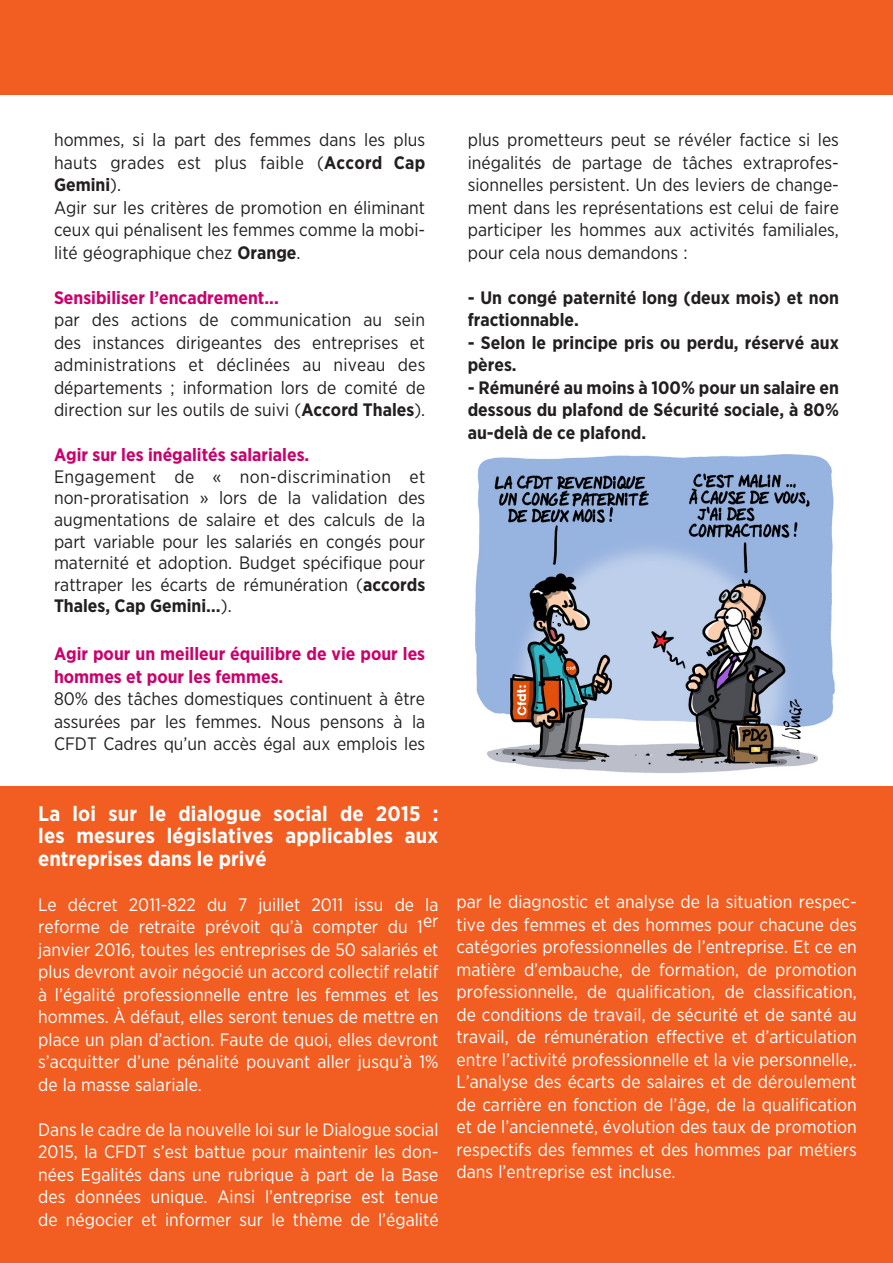
<style>
.page{position:relative;width:893px;height:1263px;background:#fff}
.page>*{position:absolute;margin:0;border:0;box-sizing:border-box;transform-origin:0 0}
.t1{font:700 21px/22.5px "Gotham Narrow";letter-spacing:.005em;color:#fff;text-align:justify}
.t2{font:18px/22.5px "Gotham Narrow";color:#fff;text-align:justify}
.t3{font:18px/22.5px "Gotham Narrow";color:#231f20;text-align:justify}
.t4{font:700 18px/22.5px "Gotham Narrow";color:#231f20}
.t5{font:700 18px/22.5px "Gotham Narrow";color:#ca016c}
.s1{font-weight:700}
</style>
<div class="page">
<div style="left:0;top:0;width:893px;height:95px;background:#f25d21"></div>
<div style="left:0;top:787px;width:893px;height:476px;background:#f25d21"></div>
<img style="left:475px;top:454px;width:360px;height:319px">
<p class="t3" style="left:54px;top:128px;width:373px">hommes, si la part des femmes dans les plus hauts grades est plus faible (<span class="s1">Accord Cap Gemini</span>).</p>
<p class="t3" style="left:54px;top:196px;width:373px">Agir sur les critères de promotion en éliminant ceux qui pénalisent les femmes comme la mobi&shy;lité géographique chez <span class="s1">Orange</span>.</p>
<p class="t5" style="left:54px;top:286px;width:226px">Sensibiliser l’encadrement...</p>
<p class="t3" style="left:54px;top:308px;width:373px">par des actions de communication au sein des instances dirigeantes des entreprises et administrations et déclinées au niveau des départements ; information lors de comité de direction sur les outils de suivi (<span class="s1">Accord Thales</span>).</p>
<p class="t5" style="left:54px;top:443px;width:257px">Agir sur les inégalités salariales.</p>
<p class="t3" style="left:54px;top:465px;width:373px;line-height:21.6px">Engagement de « non-discrimination et non-proratisation » lors de la validation des augmentations de salaire et des calculs de la part variable pour les salariés en congés pour maternité et adoption. Budget spécifique pour rattraper les écarts de rémunération (<span class="s1">accords Thales, Cap Gemini…</span>).</p>
<p class="t5" style="left:54px;top:642px;width:373px">Agir pour un meilleur équilibre de vie pour les hommes et pour les femmes.</p>
<p class="t3" style="left:54px;top:687px;width:373px">80% des tâches domestiques continuent à être assurées par les femmes. Nous pensons à la CFDT Cadres qu’un accès égal aux emplois les</p>
<p class="t3" style="left:468px;top:128px;width:373px">plus prometteurs peut se révéler factice si les inégalités de partage de tâches extraprofes&shy;sionnelles persistent. Un des leviers de change&shy;ment dans les représentations est celui de faire participer les hommes aux activités familiales, pour cela nous demandons :</p>
<p class="t4" style="left:468px;top:286px;width:373px">- Un congé paternité long (deux mois) et non fractionnable.</p>
<p class="t4" style="left:468px;top:331px;width:373px">- Selon le principe pris ou perdu, réservé aux pères.</p>
<p class="t4" style="left:468px;top:376px;width:373px;text-align:justify">- Rémunéré au moins à 100% pour un salaire en dessous du plafond de Sécurité sociale, à 80% au-delà de ce plafond.</p>
<p class="t1" style="left:38px;top:802px;width:402px">La loi sur le dialogue social de 2015 : les mesures législatives applicables aux entreprises dans le privé</p>
<p class="t2" style="left:38px;top:892px;width:402px">Le décret 2011-822 du 7 juillet 2011 issu de la reforme de retraite prévoit qu’à compter du 1er janvier 2016, toutes les entreprises de 50 salariés et plus devront avoir négocié un accord collectif relatif à l’égalité professionnelle entre les femmes et les hommes. À défaut, elles seront tenues de mettre en place un plan d’action. Faute de quoi, elles devront s’acquitter d’une pénalité pouvant aller jusqu’à 1% de la masse salariale.</p>
<p class="t2" style="left:38px;top:1117px;width:402px">Dans le cadre de la nouvelle loi sur le Dialogue social 2015, la CFDT s’est battue pour maintenir les don&shy;nées Egalités dans une rubrique à part de la Base des données unique. Ainsi l’entreprise est tenue de négocier et informer sur le thème de l’égalité</p>
<p class="t2" style="left:457px;top:890px;width:402px">par le diagnostic et analyse de la situation respec&shy;tive des femmes et des hommes pour chacune des catégories professionnelles de l’entreprise. Et ce en matière d’embauche, de formation, de promotion professionnelle, de qualification, de classification, de conditions de travail, de sécurité et de santé au travail, de rémunération effective et d’articulation entre l’activité professionnelle et la vie personnelle,.<br>L’analyse des écarts de salaires et de déroulement de carrière en fonction de l’âge, de la qualification et de l’ancienneté, évolution des taux de promotion respectifs des femmes et des hommes par métiers dans l’entreprise est incluse.</p>
</div>
